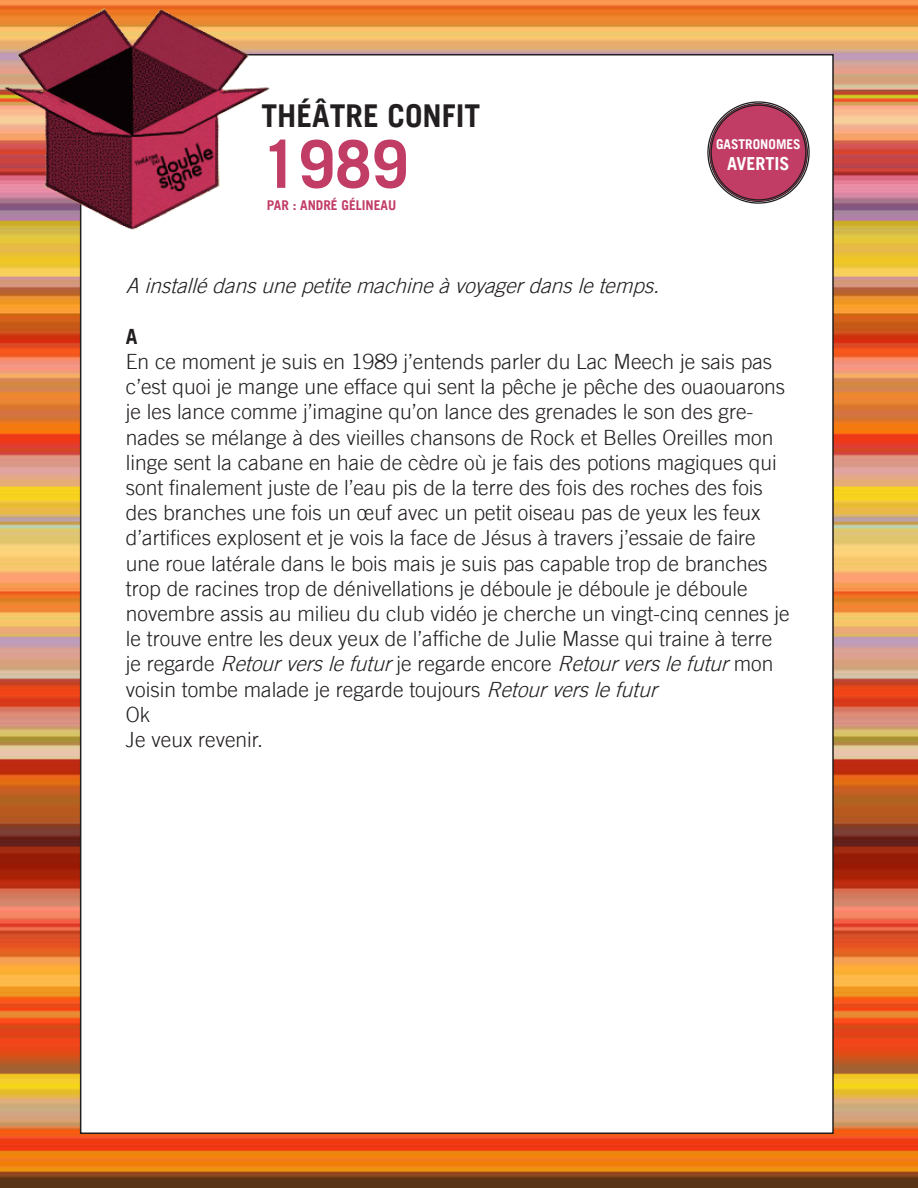
<style>
.page{position:relative;width:918px;height:1188px;background:#fff}
.page>*{position:absolute;margin:0;border:0;box-sizing:border-box;transform-origin:0 0}
.t1{font:700 66px "Trade Gothic LT";color:#c23d66}
.t2{font:700 31.5px "Trade Gothic LT";color:#231f20}
.t3{font:300 21px/25.2px "Trade Gothic LT";color:#231f20}
.t4{font:italic 300 21px "Trade Gothic LT";color:#231f20}
.t5{font:700 21px "Trade Gothic LT";color:#231f20}
.t6{font:700 18px "Trade Gothic LT";color:#fff}
.t7{font:700 13.5px "Trade Gothic LT";color:#c23d66}
.t8{font:700 13.5px "Trade Gothic LT";color:#fff}
.s1{font-style:italic}
</style>
<div class="page">
<img style="left:0;top:0;width:918px;height:1188px">
<div style="left:81px;top:55px;width:752px;height:1078px;background:#fff"></div>
<img style="left:0;top:0;width:280px;height:250px">
<div style="left:710px;top:104px;width:97px;height:97px;background:#c23d66;border-radius:50%"></div>
<p class="t2" style="left:262px;top:96px;width:220px">THÉÂTRE CONFIT</p>
<p class="t1" style="left:262px;top:124px;width:148px">1989</p>
<p class="t7" style="left:267px;top:197px;width:131px">PAR : ANDRÉ GÉLINEAU</p>
<p class="t8" style="left:716px;top:136px;width:86px">GASTRONOMES</p>
<p class="t6" style="left:727px;top:153px;width:64px">AVERTIS</p>
<p class="t4" style="left:126px;top:273px;width:541px">A installédansunepetitemachineàvoyagerdansletemps.</p>
<p class="t5" style="left:126px;top:323px;width:13px">A</p>
<p class="t3" style="left:126px;top:349px;width:665px">En ce moment je suis en 1989 j’entends parler du Lac Meech je sais pas c’est quoi je mange une efface qui sent la pêche je pêche des ouaouarons je les lance comme j’imagine qu’on lance des grenades le son des gre&shy;nades se mélange à des vieilles chansons de Rock et Belles Oreilles mon linge sent la cabane en haie de cèdre où je fais des potions magiques qui sont finalement juste de l’eau pis de la terre des fois des roches des fois des branches une fois un œuf avec un petit oiseau pas de yeux les feux d’artifices explosent et je vois la face de Jésus à travers j’essaie de faire une roue latérale dans le bois mais je suis pas capable trop de branches trop de racines trop de dénivellations je déboule je déboule je déboule novembre assis au milieu du club vidéo je cherche un vingt-cinq cennes je le trouve entre les deux yeux de l’affiche de Julie Masse qui traine à terre<br>j e r e ga r d e <span class="s1">Retourverslefutur</span>j e r e ga r d e e n c o r e <span class="s1">Retourverslefutur</span>m o n voisin tombe malade je regarde toujours <span class="s1">Retourverslefutur</span></p>
<p class="t3" style="left:126px;top:701px;width:26px">Ok</p>
<p class="t3" style="left:126px;top:727px;width:139px">Je veux revenir.</p>
</div>
